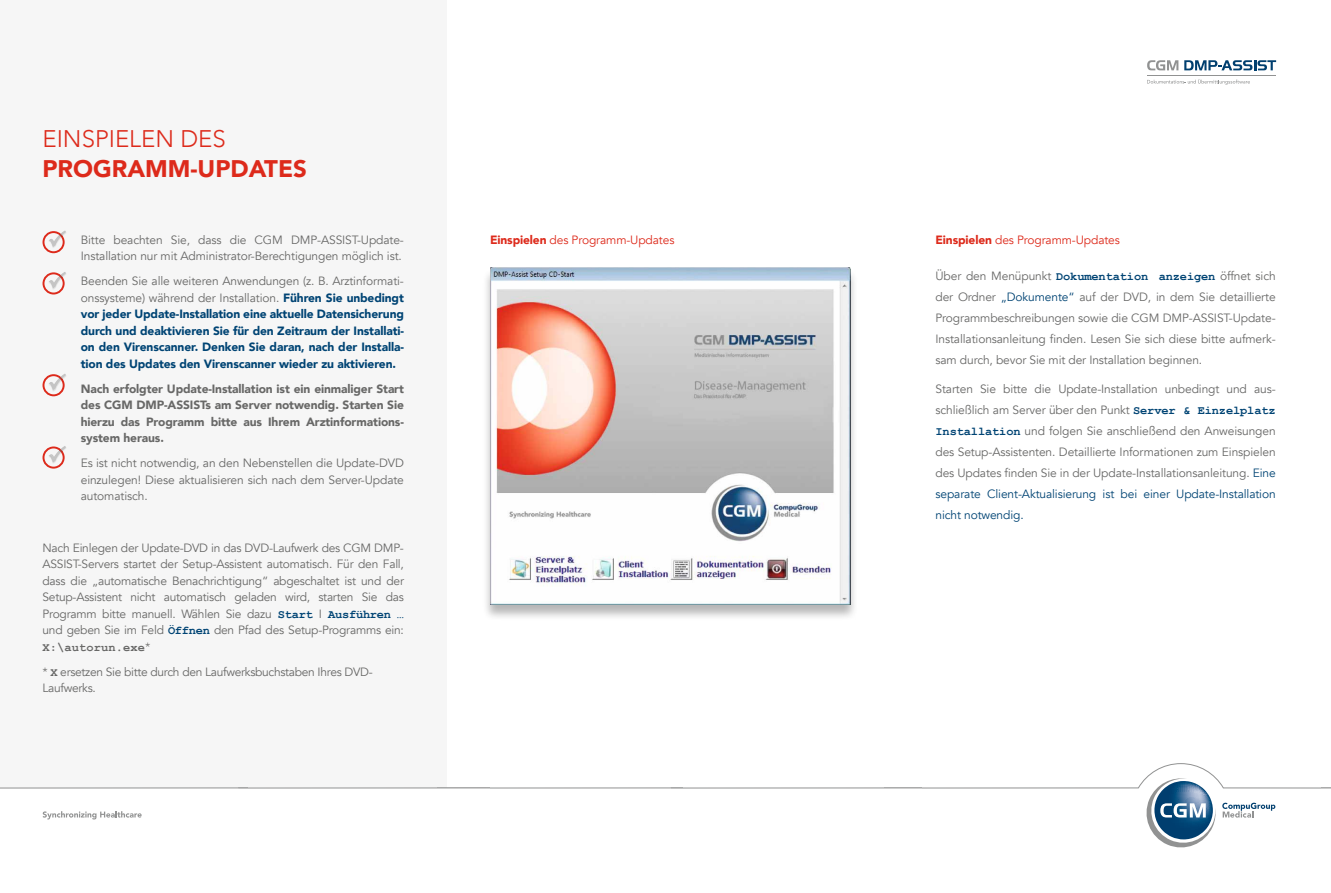
<style>
.page{position:relative;width:1331px;height:893px;background:#fff}
.page>*{position:absolute;margin:0;border:0;box-sizing:border-box;transform-origin:0 0}
.t1{font:900 24px "Avenir";color:#dd2a1b}
.t2{font:300 24px "Avenir";color:#dd2a1b}
.t3{font:12px/21px "Avenir";letter-spacing:-.01em;color:#686867;text-align:justify}
.t4{font:900 12px/16.5px "Avenir";letter-spacing:-.01em;color:#004474;text-align:justify}
.t5{font:900 12px/16.5px "Avenir";letter-spacing:-.01em;color:#686867;text-align:justify}
.t6{font:12px "Avenir";letter-spacing:-.01em;color:#dd2a1b}
.t7{font:700 12px "Courier New";letter-spacing:.01em;color:#686867}
.s1{font-weight:400;color:#686867}
.s2{font-family:"Courier New";font-weight:700;color:#004474}
.s3{font-family:"Avenir";font-weight:300}
.s4{font-weight:300}
.s5{font-family:"Courier New";font-weight:700}
.s6{font-weight:900}
.s7{color:#004474}
</style>
<div class="page">
<hr style="left:1147px;top:75px;width:129px;height:1px;background:#919292">
<svg style="left:1147px;top:60px;width:31px;height:10px"></svg>
<svg style="left:1184px;top:60px;width:92px;height:10px"></svg>
<svg style="left:1147px;top:79px;width:103px;height:6px"></svg>
<div style="left:0;top:0;width:446px;height:799px;background:#f6f6f6"></div>
<div style="left:43px;top:231px;width:22px;height:22px;border:2px solid #dd2a1b;border-radius:50%"></div>
<div style="left:48px;top:231px;width:19px;height:18px;background:#000;opacity:.35"></div>
<div style="left:43px;top:272px;width:22px;height:22px;border:2px solid #dd2a1b;border-radius:50%"></div>
<div style="left:48px;top:272px;width:19px;height:18px;background:#000;opacity:.35"></div>
<div style="left:43px;top:374px;width:22px;height:22px;border:2px solid #dd2a1b;border-radius:50%"></div>
<div style="left:48px;top:374px;width:19px;height:18px;background:#000;opacity:.35"></div>
<div style="left:43px;top:446px;width:22px;height:23px;border:2px solid #dd2a1b;border-radius:50%"></div>
<div style="left:48px;top:446px;width:19px;height:18px;background:#000;opacity:.35"></div>
<div style="left:482px;top:268px;width:377px;height:353px;background:#000;opacity:.29"></div>
<img style="left:490px;top:268px;width:360px;height:336px">
<svg style="left:0;top:763px;width:1331px;height:85px"></svg>
<svg style="left:50px;top:231px;width:15px;height:15px"></svg>
<svg style="left:50px;top:272px;width:15px;height:15px"></svg>
<svg style="left:50px;top:374px;width:15px;height:15px"></svg>
<svg style="left:50px;top:446px;width:15px;height:15px"></svg>
<h1 class="t2" style="left:43px;top:125px;width:185px">EINSPIELEN DES</h1>
<h1 class="t1" style="left:43px;top:148px;width:266px">PROGRAMM-UPDATES</h1>
<p class="t3" style="left:81px;top:232px;width:325px;line-height:16.5px">Bitte beachten Sie, dass die CGM DMP-ASSIST-Update-<br>Installation nur mit Administrator-Berechtigungen möglich ist.</p>
<p class="t4" style="left:81px;top:273px;width:325px"><span class="s1">Beenden Sie alle weiteren Anwendungen (z. B. Arztinformati&shy;onssysteme) während der Installation.</span> Führen Sie unbedingt vor jeder Update-Installation eine aktuelle Datensicherung durch und deaktivieren Sie für den Zeitraum der Installati&shy;on den Virenscanner. Denken Sie daran, nach der Installa&shy;tion des Updates den Virenscanner wieder zu aktivieren.</p>
<p class="t5" style="left:81px;top:380px;width:325px">Nach erfolgter Update-Installation ist ein einmaliger Start des CGM DMP-ASSISTs am Server notwendig. Starten Sie hierzu das Programm bitte aus Ihrem Arztinformations&shy;system heraus.</p>
<p class="t3" style="left:81px;top:455px;width:325px;line-height:16.5px">Es ist nicht notwendig, an den Nebenstellen die Update-DVD einzulegen! Diese aktualisieren sich nach dem Server-Update automatisch.</p>
<p class="t3" style="left:43px;top:539px;width:363px;line-height:16.5px">Nach Einlegen der Update-DVD in das DVD-Laufwerk des CGM DMP-ASSIST-Servers startet der Setup-Assistent automatisch. Für den Fall, dass die „automatische Benachrichtigung“ abgeschaltet ist und der Setup-Assistent nicht automatisch geladen wird, starten Sie das Programm bitte manuell. Wählen Sie dazu <span class="s2">Start</span> I <span class="s2">Ausführen … </span>und geben Sie im Feld <span class="s2">Öffnen</span> den Pfad des Setup-Programms ein:</p>
<p class="t7" style="left:43px;top:639px;width:109px">X:\autorun.exe<span class="s3">*</span></p>
<p class="t3" style="left:43px;top:663px;width:332px;line-height:16.5px"><span class="s4">*</span> <span class="s5">X</span> ersetzen Sie bitte durch den Laufwerksbuchstaben Ihres DVD-<br>Laufwerks.</p>
<p class="t6" style="left:490px;top:232px;width:186px"><span class="s6">Einspielen</span> des Programm-Updates</p>
<p class="t6" style="left:935px;top:232px;width:186px"><span class="s6">Einspielen</span> des Programm-Updates</p>
<p class="t3" style="left:935px;top:265px;width:342px">Über den Menüpunkt <span class="s2">Dokumentation anzeigen</span> öffnet sich der Ordner <span class="s7">„Dokumente“</span> auf der DVD, in dem Sie detaillierte Programmbeschreibungen sowie die CGM DMP-ASSIST-Update-Installationsanleitung finden. Lesen Sie sich diese bitte aufmerk&shy;sam durch, bevor Sie mit der Installation beginnen.</p>
<p class="t3" style="left:935px;top:379px;width:342px">Starten Sie bitte die Update-Installation unbedingt und aus&shy;schließlich am Server über den Punkt <span class="s2">Server &amp; Einzelplatz Installation</span> und folgen Sie anschließend den Anweisungen des Setup-Assistenten. Detaillierte Informationen zum Einspielen des Updates finden Sie in der Update-Installationsanleitung. <span class="s7">Eine separate Client-Aktualisierung ist bei einer Update-Installation nicht notwendig.</span></p>
</div>
